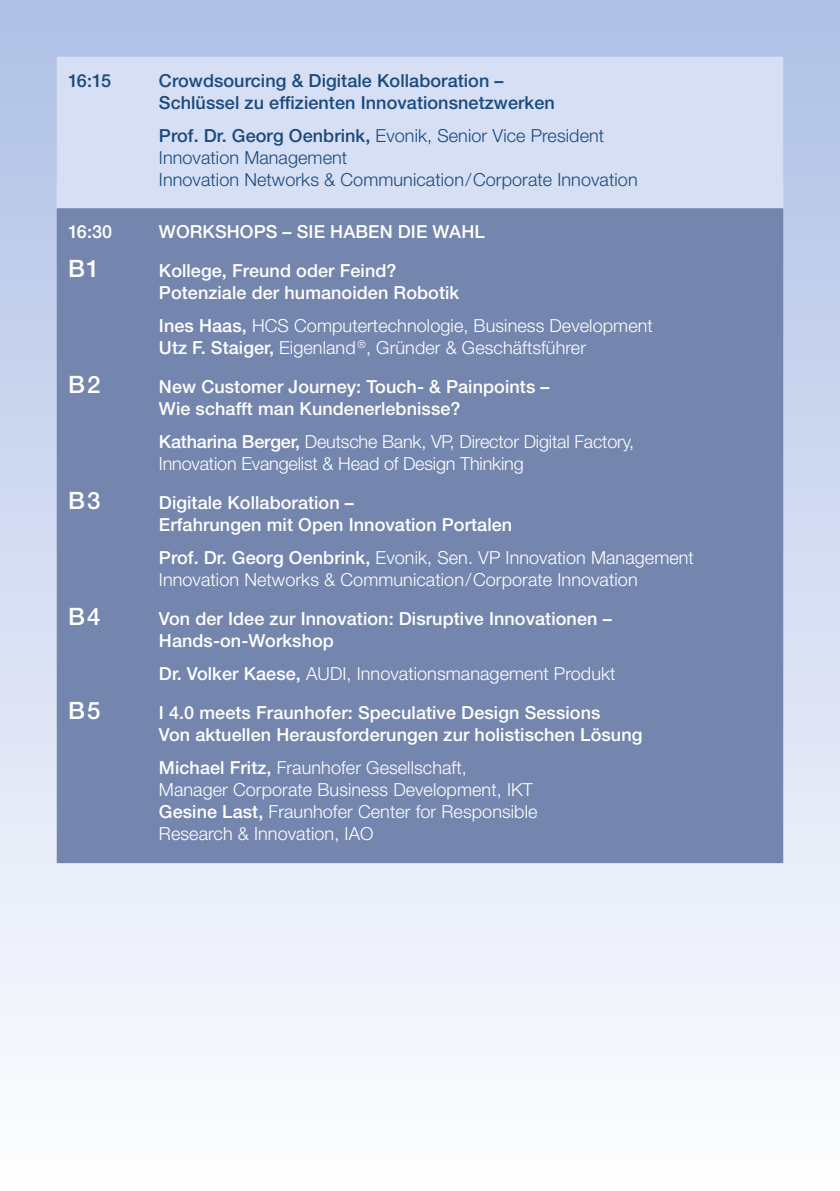
<style>
.page{position:relative;width:840px;height:1191px;background:#fff}
.page>*{position:absolute;margin:0;border:0;box-sizing:border-box;transform-origin:0 0}
.t1{font:500 24px "Helvetica Neue LT Std";letter-spacing:.085em;color:#fff}
.t2{font:500 18px/39px "Helvetica Neue LT Std";letter-spacing:.005em;color:#fff}
.t3{font:300 18px/22px "Helvetica Neue LT Std";letter-spacing:.005em;color:#fff}
.t4{font:300 18px/22px "Helvetica Neue LT Std";letter-spacing:.005em;color:#1a4b7e}
.t5{font:500 18px/22px "Helvetica Neue LT Std";letter-spacing:.005em;color:#1a4b7e}
.s1{font-weight:500}
.s2{font-weight:300}
</style>
<div class="page">
<div style="left:0;top:0;width:839px;height:1191px;background:linear-gradient(to bottom,#adbfe4,#fefdff)"></div>
<div style="left:57px;top:57px;width:725px;height:151px;background:#d6dff3"></div>
<div style="left:57px;top:208px;width:725px;height:655px;background:#7486ad"></div>
<p class="t5" style="left:68px;top:69px;width:44px">16:15</p>
<p class="t5" style="left:159px;top:69px;width:397px">Crowdsourcing &amp; Digitale Kollaboration –<br>Schlüssel zu effizienten Innovationsnetzwerken</p>
<p class="t4" style="left:159px;top:124px;width:480px"><span class="s1">Prof. Dr. Georg Oenbrink,</span> Evonik, Senior Vice President<br>Innovation Management<br>Innovation Networks &amp; Communication/Corporate Innovation</p>
<p class="t2" style="left:68px;top:212px;width:46px">16:30</p>
<h1 class="t1" style="left:68px;top:254px;width:33px">B1</h1>
<p class="t2" style="left:159px;top:212px;width:327px">WORKSHOPS – SIE HABEN DIE WAHL<br>Kollege, Freund oder Feind?</p>
<p class="t3" style="left:159px;top:276px;width:495px;line-height:33px"><span class="s1">Potenziale der humanoiden Robotik<br>Ines Haas,</span> HCS Computertechnologie, Business Development</p>
<p class="t2" style="left:159px;top:328px;width:428px">Utz F. Staiger, <span class="s2">Eigenland</span> <sup>®</sup><span class="s2">, Gründer &amp; Geschäftsführer<br></span>New Customer Journey: Touch- &amp; Painpoints –</p>
<p class="t2" style="left:159px;top:392px;width:476px;line-height:33px">Wie schafft man Kundenerlebnisse?<br>Katharina Berger, <span class="s2">Deutsche Bank, VP, Director Digital Factory,</span></p>
<p class="t3" style="left:159px;top:452px;width:366px">Innovation Evangelist &amp; Head of Design Thinking</p>
<p class="t2" style="left:159px;top:492px;width:354px;line-height:22px">Digitale Kollaboration –<br>Erfahrungen mit Open Innovation Portalen</p>
<p class="t3" style="left:159px;top:546px;width:536px"><span class="s1">Prof. Dr. Georg Oenbrink,</span> Evonik, Sen. VP Innovation Management<br>Innovation Networks &amp; Communication/Corporate Innovation</p>
<p class="t2" style="left:159px;top:608px;width:454px;line-height:22px">Von der Idee zur Innovation: Disruptive Innovationen –<br>Hands-on-Workshop</p>
<p class="t2" style="left:159px;top:654px;width:458px">Dr. Volker Kaese, <span class="s2">AUDI, Innovationsmanagement Produkt<br></span>I 4.0 meets Fraunhofer: Speculative Design Sessions</p>
<p class="t2" style="left:159px;top:718px;width:485px;line-height:33px">Von aktuellen Herausforderungen zur holistischen Lösung<br>Michael Fritz, <span class="s2">Fraunhofer Gesellschaft,</span></p>
<p class="t3" style="left:159px;top:778px;width:380px">Manager Corporate Business Development, IKT<br><span class="s1">Gesine Last,</span> Fraunhofer Center for Responsible<br>Research &amp; Innovation, IAO</p>
<h1 class="t1" style="left:68px;top:370px;width:34px">B2</h1>
<h1 class="t1" style="left:68px;top:486px;width:34px">B3</h1>
<h1 class="t1" style="left:68px;top:602px;width:34px">B4</h1>
<h1 class="t1" style="left:68px;top:696px;width:34px">B5</h1>
</div>
